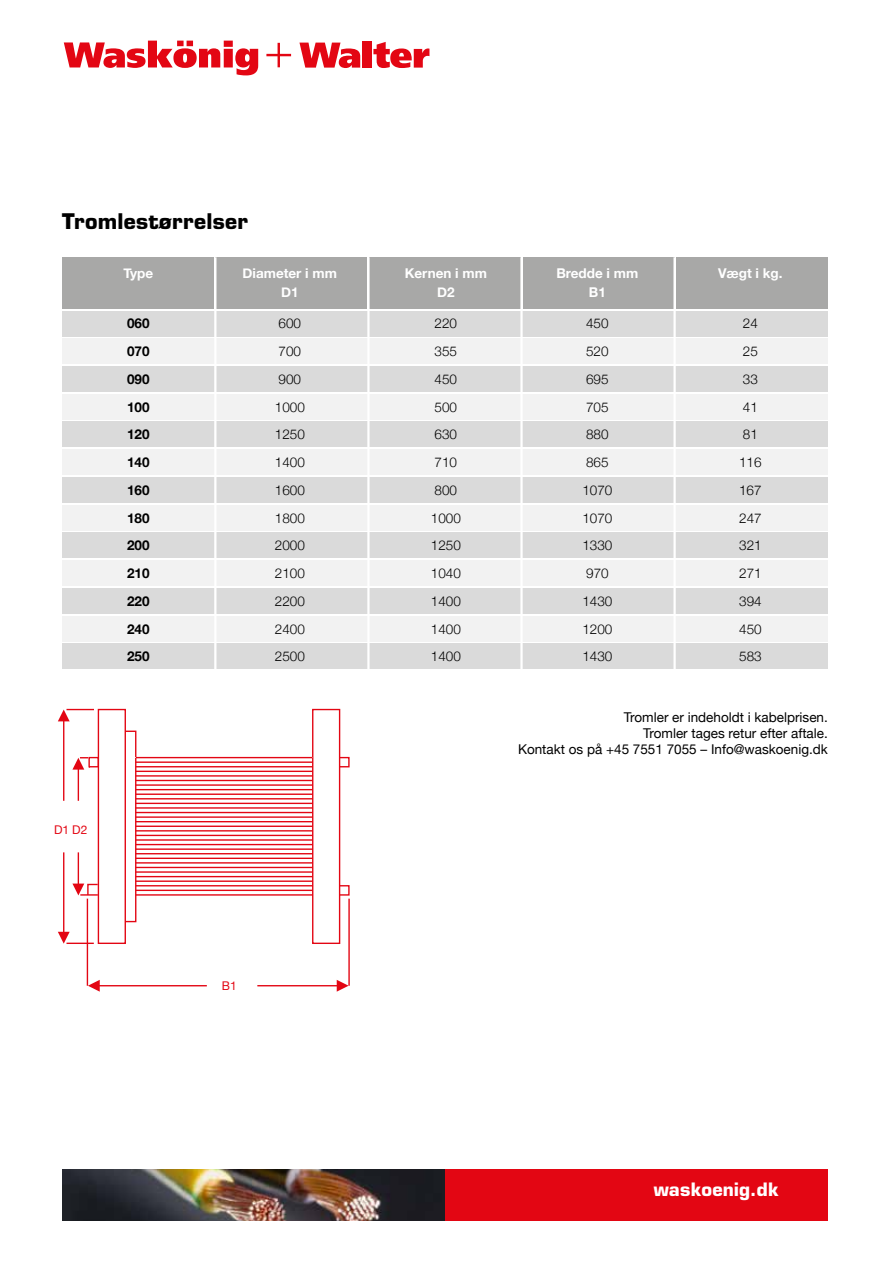
<style>
.page{position:relative;width:893px;height:1263px;background:#fff}
.page>*{position:absolute;margin:0;border:0;box-sizing:border-box;transform-origin:0 0}
.t1{font:700 21px "Eurostile";letter-spacing:.01em;color:#000}
.t2{font:700 18px "Eurostile";letter-spacing:.01em;color:#fff}
.t3{font:300 13.5px "Helvetica Neue";color:#000}
.t4{font:13.5px/16.2px "Helvetica Neue";color:#000;text-align:right}
.t5{font:700 13.5px "Helvetica Neue";color:#fff}
.t6{font:700 13.5px "Helvetica Neue";color:#000}
.t7{font:12px "Helvetica Neue";color:#e30613}
</style>
<div class="page">
<svg style="left:64px;top:41px;width:194px;height:34px"></svg>
<svg style="left:266px;top:43px;width:25px;height:24px"></svg>
<svg style="left:299px;top:43px;width:61px;height:25px"></svg>
<div style="left:363px;top:41px;width:9px;height:27px;background:#e30613"></div>
<svg style="left:373px;top:42px;width:56px;height:26px"></svg>
<img style="left:62px;top:1169px;width:383px;height:51px">
<div style="left:445px;top:1169px;width:383px;height:51px;background:#e30613"></div>
<div style="left:62px;top:257px;width:152px;height:51px;background:#a8a8a7"></div>
<div style="left:216px;top:257px;width:151px;height:51px;background:#a8a8a7"></div>
<div style="left:369px;top:257px;width:152px;height:51px;background:#a8a8a7"></div>
<div style="left:523px;top:257px;width:151px;height:51px;background:#a8a8a7"></div>
<div style="left:676px;top:257px;width:152px;height:51px;background:#a8a8a7"></div>
<div style="left:62px;top:311px;width:766px;height:25px;background:#dadada"></div>
<div style="left:62px;top:339px;width:766px;height:25px;background:#f2f2f2"></div>
<div style="left:62px;top:366px;width:766px;height:26px;background:#dadada"></div>
<div style="left:62px;top:394px;width:766px;height:25px;background:#f2f2f2"></div>
<div style="left:62px;top:422px;width:766px;height:25px;background:#dadada"></div>
<div style="left:62px;top:449px;width:766px;height:26px;background:#f2f2f2"></div>
<div style="left:62px;top:616px;width:766px;height:25px;background:#f2f2f2"></div>
<div style="left:62px;top:477px;width:766px;height:26px;background:#dadada"></div>
<div style="left:62px;top:643px;width:766px;height:26px;background:#dadada"></div>
<div style="left:62px;top:505px;width:766px;height:25px;background:#f2f2f2"></div>
<div style="left:62px;top:533px;width:766px;height:25px;background:#dadada"></div>
<div style="left:62px;top:560px;width:766px;height:26px;background:#f2f2f2"></div>
<div style="left:62px;top:588px;width:766px;height:26px;background:#dadada"></div>
<hr style="left:214px;top:257px;width:2px;height:419px;background:#fff">
<hr style="left:367px;top:257px;width:3px;height:419px;background:#fff">
<hr style="left:520px;top:257px;width:3px;height:419px;background:#fff">
<hr style="left:673px;top:257px;width:3px;height:419px;background:#fff">
<svg style="left:88px;top:980px;width:12px;height:12px"></svg>
<hr style="left:96px;top:985px;width:111px;height:1px;background:#e30613">
<svg style="left:337px;top:980px;width:11px;height:12px"></svg>
<hr style="left:257px;top:985px;width:84px;height:1px;background:#e30613">
<hr style="left:87px;top:899px;width:1px;height:87px;background:#e30613">
<svg style="left:58px;top:708px;width:292px;height:237px"></svg>
<hr style="left:348px;top:899px;width:2px;height:87px;background:#e30613">
<h1 class="t1" style="left:62px;top:209px;width:187px">Tromlestørrelser</h1>
<p class="t5" style="left:123px;top:262px;width:31px">Type</p>
<p class="t5" style="left:243px;top:262px;width:96px">Diameter i mm</p>
<p class="t5" style="left:405px;top:262px;width:84px">Kernen i mm</p>
<p class="t5" style="left:556px;top:262px;width:83px">Bredde i mm</p>
<p class="t5" style="left:718px;top:262px;width:66px">Vægt i kg.</p>
<p class="t5" style="left:281px;top:281px;width:19px">D1</p>
<p class="t5" style="left:437px;top:281px;width:19px">D2</p>
<p class="t5" style="left:589px;top:281px;width:19px">B1</p>
<p class="t6" style="left:127px;top:313px;width:24px">060</p>
<p class="t3" style="left:279px;top:313px;width:24px">600</p>
<p class="t3" style="left:435px;top:313px;width:24px">220</p>
<p class="t3" style="left:586px;top:313px;width:24px">450</p>
<p class="t3" style="left:743px;top:313px;width:17px">24</p>
<p class="t6" style="left:127px;top:341px;width:24px">070</p>
<p class="t3" style="left:279px;top:340px;width:24px">700</p>
<p class="t3" style="left:435px;top:340px;width:24px">355</p>
<p class="t3" style="left:586px;top:340px;width:24px">520</p>
<p class="t3" style="left:743px;top:340px;width:17px">25</p>
<p class="t6" style="left:127px;top:368px;width:24px">090</p>
<p class="t3" style="left:279px;top:368px;width:24px">900</p>
<p class="t3" style="left:435px;top:368px;width:24px">450</p>
<p class="t3" style="left:586px;top:368px;width:24px">695</p>
<p class="t3" style="left:743px;top:368px;width:17px">33</p>
<p class="t6" style="left:127px;top:396px;width:24px">100</p>
<p class="t3" style="left:275px;top:396px;width:32px">1000</p>
<p class="t3" style="left:435px;top:396px;width:24px">500</p>
<p class="t3" style="left:586px;top:396px;width:24px">705</p>
<p class="t3" style="left:743px;top:396px;width:17px">41</p>
<p class="t6" style="left:127px;top:424px;width:24px">120</p>
<p class="t3" style="left:275px;top:424px;width:32px">1250</p>
<p class="t3" style="left:435px;top:424px;width:24px">630</p>
<p class="t3" style="left:586px;top:424px;width:24px">880</p>
<p class="t3" style="left:743px;top:424px;width:17px">81</p>
<p class="t6" style="left:127px;top:452px;width:24px">140</p>
<p class="t3" style="left:275px;top:451px;width:32px">1400</p>
<p class="t3" style="left:435px;top:451px;width:24px">710</p>
<p class="t3" style="left:586px;top:451px;width:24px">865</p>
<p class="t3" style="left:739px;top:451px;width:24px">116</p>
<p class="t6" style="left:127px;top:479px;width:24px">160</p>
<p class="t3" style="left:275px;top:479px;width:32px">1600</p>
<p class="t3" style="left:435px;top:479px;width:24px">800</p>
<p class="t3" style="left:582px;top:479px;width:32px">1070</p>
<p class="t3" style="left:739px;top:479px;width:24px">167</p>
<p class="t6" style="left:127px;top:507px;width:24px">180</p>
<p class="t3" style="left:275px;top:507px;width:32px">1800</p>
<p class="t3" style="left:431px;top:507px;width:32px">1000</p>
<p class="t3" style="left:582px;top:507px;width:32px">1070</p>
<p class="t3" style="left:739px;top:507px;width:24px">247</p>
<p class="t6" style="left:127px;top:535px;width:24px">200</p>
<p class="t3" style="left:275px;top:535px;width:32px">2000</p>
<p class="t3" style="left:431px;top:535px;width:32px">1250</p>
<p class="t3" style="left:582px;top:535px;width:32px">1330</p>
<p class="t3" style="left:739px;top:535px;width:24px">321</p>
<p class="t6" style="left:127px;top:563px;width:24px">210</p>
<p class="t3" style="left:275px;top:562px;width:32px">2100</p>
<p class="t3" style="left:431px;top:562px;width:32px">1040</p>
<p class="t3" style="left:586px;top:562px;width:24px">970</p>
<p class="t3" style="left:739px;top:562px;width:24px">271</p>
<p class="t6" style="left:127px;top:590px;width:24px">220</p>
<p class="t3" style="left:275px;top:590px;width:32px">2200</p>
<p class="t3" style="left:431px;top:590px;width:32px">1400</p>
<p class="t3" style="left:582px;top:590px;width:32px">1430</p>
<p class="t3" style="left:739px;top:590px;width:24px">394</p>
<p class="t6" style="left:127px;top:618px;width:24px">240</p>
<p class="t3" style="left:275px;top:618px;width:32px">2400</p>
<p class="t3" style="left:431px;top:618px;width:32px">1400</p>
<p class="t3" style="left:582px;top:618px;width:32px">1200</p>
<p class="t3" style="left:739px;top:618px;width:24px">450</p>
<p class="t6" style="left:127px;top:646px;width:24px">250</p>
<p class="t3" style="left:275px;top:646px;width:32px">2500</p>
<p class="t3" style="left:431px;top:646px;width:32px">1400</p>
<p class="t3" style="left:582px;top:646px;width:32px">1430</p>
<p class="t3" style="left:739px;top:646px;width:24px">583</p>
<p class="t7" style="left:54px;top:821px;width:35px">D1 D2</p>
<p class="t7" style="left:222px;top:977px;width:16px">B1</p>
<p class="t4" style="left:518px;top:710px;width:311px">Tromler er indeholdt i kabelprisen.<br>Tromler tages retur efter aftale.<br>Kontakt os på +45 7551 7055 – Info@waskoenig.dk</p>
<h2 class="t2" style="left:654px;top:1178px;width:127px">waskoenig.dk</h2>
</div>
